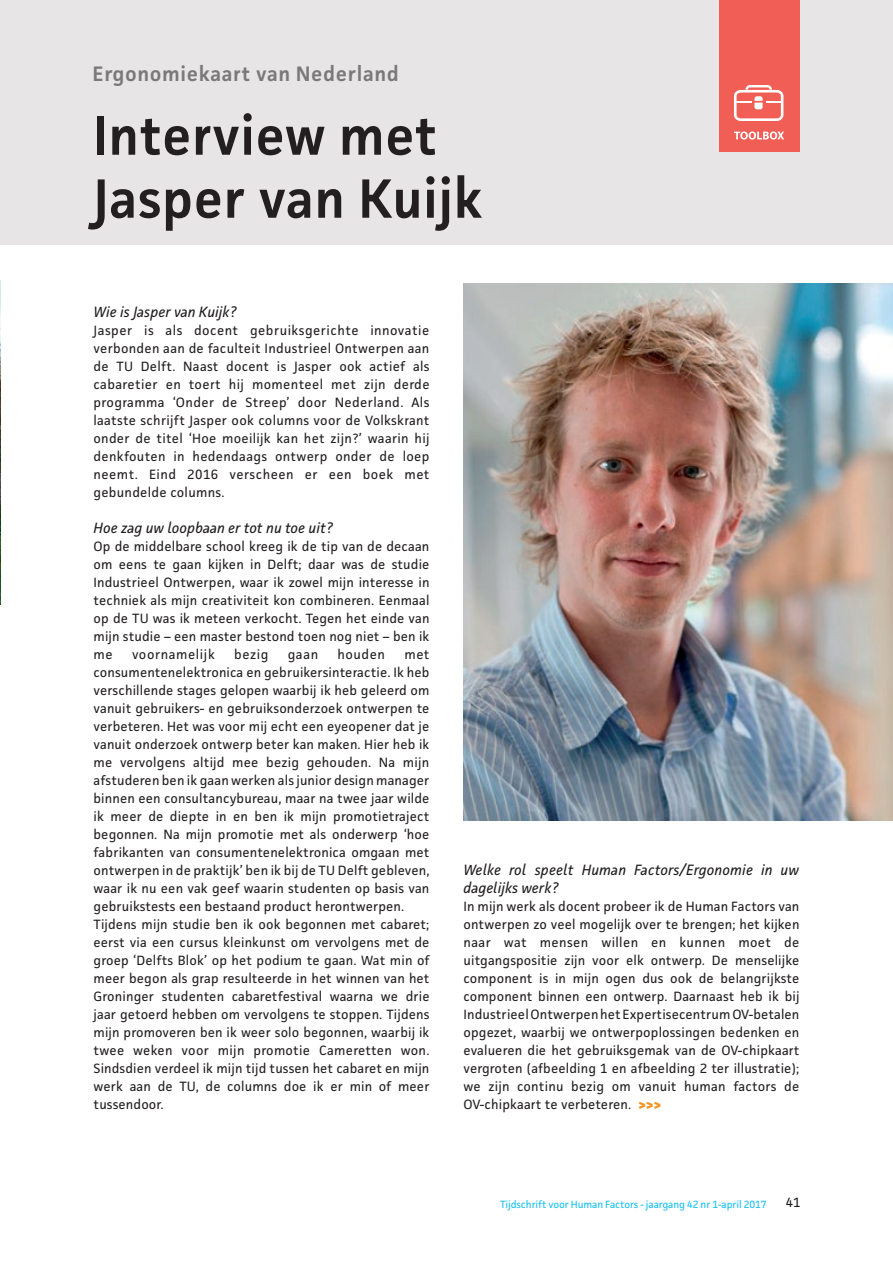
<style>
.page{position:relative;width:893px;height:1263px;background:#fff}
.page>*{position:absolute;margin:0;border:0;box-sizing:border-box;transform-origin:0 0}
.t1{font:600 55.5px/63px "Facit";letter-spacing:.01em;color:#231f20}
.t2{font:600 21px "Facit";letter-spacing:.03em;color:#7a797a}
.t3{font:italic 15px/18px "Facit";color:#231f20}
.t4{font:13.5px/18px "Facit";letter-spacing:.01em;color:#231f20;text-align:justify}
.t5{font:13.5px "Facit";letter-spacing:.04em;color:#231f20}
.t6{font:10.5px "Facit";letter-spacing:-.01em;color:#15c0f2}
.s1{font-weight:800;color:#f7931d}
</style>
<div class="page">
<div style="left:0;top:0;width:893px;height:245px;background:#e7e5e5"></div>
<img style="left:0;top:281px;width:1px;height:324px">
<img style="left:463px;top:284px;width:430px;height:537px">
<div style="left:719px;top:0;width:80px;height:152px;background:#f15e55"></div>
<svg style="left:734px;top:131px;width:50px;height:9px"></svg>
<svg style="left:734px;top:85px;width:49px;height:36px"></svg>
<h2 class="t2" style="left:93px;top:60px;width:308px">Ergonomiekaart van Nederland</h2>
<h1 class="t1" style="left:93px;top:103px;width:392px">Interview met<br>Jasper van Kuijk</h1>
<p class="t3" style="left:94px;top:302px;width:145px">Wie is Jasper van Kuijk?</p>
<p class="t4" style="left:94px;top:321px;width:338px">Jasper is als docent gebruiksgerichte innovatie verbonden aan de faculteit Industrieel Ontwerpen aan de TU Delft. Naast docent is Jasper ook actief als cabaretier en toert hij momenteel met zijn derde programma ‘Onder de Streep’ door Nederland. Als laatste schrijft Jasper ook columns voor de Volkskrant onder de titel ‘Hoe moeilijk kan het zijn?’ waarin hij denkfouten in hedendaags ontwerp onder de loep neemt. Eind 2016 verscheen er een boek met gebundelde columns.</p>
<p class="t3" style="left:94px;top:518px;width:241px">Hoe zag uw loopbaan er tot nu toe uit?</p>
<p class="t4" style="left:94px;top:537px;width:337px">Op de middelbare school kreeg ik de tip van de decaan om eens te gaan kijken in Delft; daar was de studie Industrieel Ontwerpen, waar ik zowel mijn interesse in techniek als mijn creativiteit kon combineren. Eenmaal op de TU was ik meteen verkocht. Tegen het einde van mijn studie – een master bestond toen nog niet – ben ik me</p>
<p class="t5" style="left:132px;top:646px;width:84px">voornamelijk</p>
<p class="t4" style="left:234px;top:645px;width:36px">bezig</p>
<p class="t4" style="left:288px;top:645px;width:32px">gaan</p>
<p class="t4" style="left:337px;top:645px;width:49px">houden</p>
<p class="t4" style="left:94px;top:645px;width:338px;text-align:left;text-indent:311px">met consumentenelektronica en gebruikersinteractie. Ik heb verschillende stages gelopen waarbij ik heb geleerd om vanuit gebruikers- en gebruiksonderzoek ontwerpen te verbeteren. Het was voor mij echt een eyeopener dat je vanuit onderzoek ontwerp beter kan maken. Hier heb ik me vervolgens altijd mee bezig gehouden. Na mijn afstuderen ben ik gaan werken als junior design manager binnen een consultancybureau, maar na twee jaar wilde ik meer de diepte in en ben ik mijn promotietraject begonnen. Na mijn promotie met als onderwerp ‘hoe fabrikanten van consumentenelektronica omgaan met ontwerpen in de praktijk’ ben ik bij de TU Delft gebleven, waar ik nu een vak geef waarin studenten op basis van gebruikstests een bestaand product herontwerpen.<br>Tijdens mijn studie ben ik ook begonnen met cabaret; eerst via een cursus kleinkunst om vervolgens met de groep ‘Delfts Blok’ op het podium te gaan. Wat min of meer begon als grap resulteerde in het winnen van het Groninger studenten cabaretfestival waarna we drie jaar getoerd hebben om vervolgens te stoppen. Tijdens mijn promoveren ben ik weer solo begonnen, waarbij ik twee weken voor mijn promotie Cameretten won.<br>Sindsdien verdeel ik mijn tijd tussen het cabaret en mijn werk aan de TU, de columns doe ik er min of meer tussendoor.</p>
<p class="t3" style="left:463px;top:860px;width:337px">Welke rol speelt Human Factors/Ergonomie in uw dagelijks werk?</p>
<p class="t4" style="left:463px;top:897px;width:337px">In mijn werk als docent probeer ik de Human Factors van ontwerpen zo veel mogelijk over te brengen; het kijken naar wat mensen willen en kunnen moet de uitgangspositie zijn voor elk ontwerp. De menselijke component is in mijn ogen dus ook de belangrijkste component binnen een ontwerp. Daarnaast heb ik bij Industrieel Ontwerpen het Expertisecentrum OV-betalen opgezet, waarbij we ontwerpoplossingen bedenken en evalueren die het gebruiksgemak van de OV-chipkaart vergroten (afbeelding 1 en afbeelding 2 ter illustratie); we zijn continu bezig om vanuit human factors de OV-chipkaart te verbeteren. <span class="s1">&gt;&gt;&gt;</span></p>
<p class="t6" style="left:500px;top:1197px;width:268px">Tijdschrift voor Human Factors - jaargang 42 nr 1-april 2017</p>
<p class="t4" style="left:786px;top:1193px;width:16px">41</p>
</div>
